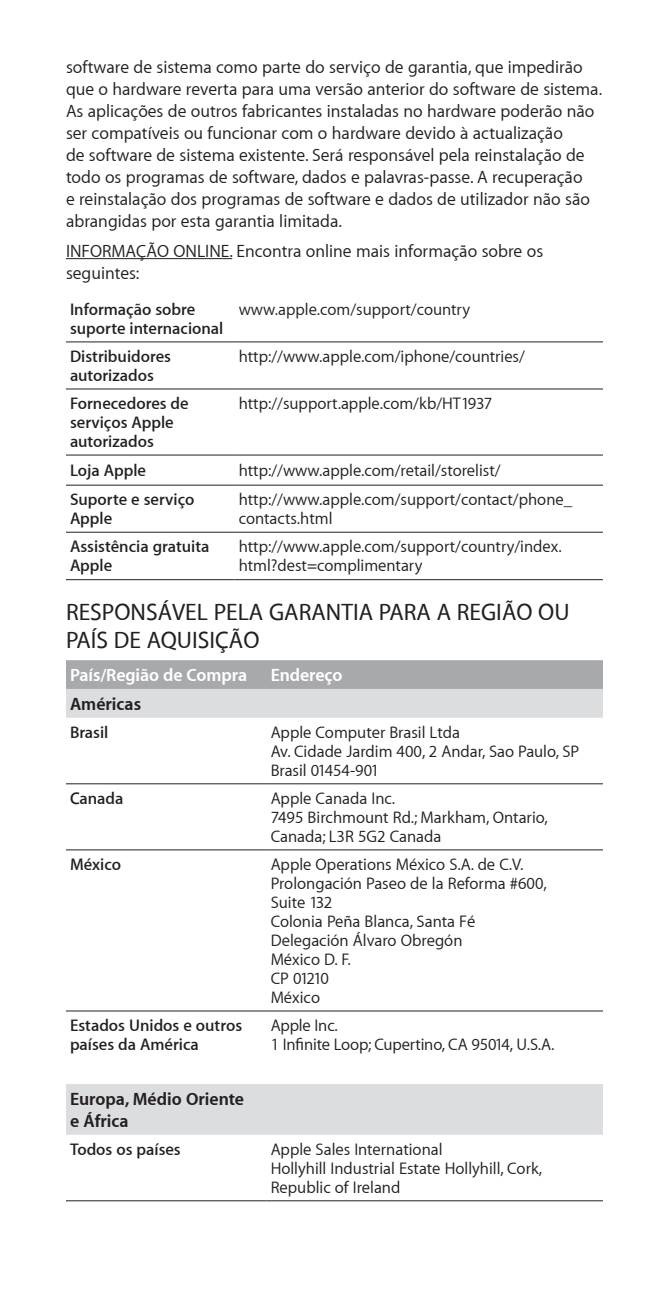
<style>
.page{position:relative;width:669px;height:1293px;background:#fff}
.page>*{position:absolute;margin:0;border:0;box-sizing:border-box;transform-origin:0 0}
.t1{font:500 24px/28px "Myriad Set";color:#231f20}
.t2{font:18px/22px "Myriad Set Text";color:#231f20}
.t3{font:700 18px/22px "Myriad Set";color:#231f20}
.t4{font:700 18px "Myriad Set";letter-spacing:-.005em;color:#fff}
.t5{font:16.8px/19.2px "Myriad Set Text";color:#231f20}
.t6{font:600 16.8px/19.2px "Myriad Set";color:#231f20}
</style>
<div class="page">
<hr style="left:66px;top:258px;width:166px;height:1px;background:#231f20">
<hr style="left:66px;top:341px;width:169px;height:1px;background:#231f20">
<hr style="left:235px;top:341px;width:368px;height:1px;background:#231f20">
<hr style="left:66px;top:388px;width:169px;height:2px;background:#231f20">
<hr style="left:235px;top:388px;width:368px;height:2px;background:#231f20">
<hr style="left:66px;top:454px;width:169px;height:2px;background:#231f20">
<hr style="left:235px;top:454px;width:368px;height:2px;background:#231f20">
<hr style="left:66px;top:484px;width:169px;height:2px;background:#231f20">
<hr style="left:235px;top:484px;width:368px;height:2px;background:#231f20">
<hr style="left:66px;top:531px;width:169px;height:2px;background:#231f20">
<hr style="left:235px;top:531px;width:368px;height:2px;background:#231f20">
<hr style="left:66px;top:579px;width:169px;height:1px;background:#231f20">
<hr style="left:235px;top:579px;width:368px;height:1px;background:#231f20">
<div style="left:66px;top:660px;width:537px;height:29px;background:#a8a9ad"></div>
<svg style="left:66px;top:689px;width:537px;height:445px"></svg>
<hr style="left:66px;top:783px;width:201px;height:1px;background:#231f20">
<hr style="left:267px;top:783px;width:336px;height:1px;background:#231f20">
<hr style="left:66px;top:849px;width:201px;height:1px;background:#231f20">
<hr style="left:267px;top:849px;width:336px;height:1px;background:#231f20">
<hr style="left:66px;top:1010px;width:201px;height:1px;background:#231f20">
<hr style="left:267px;top:1010px;width:336px;height:1px;background:#231f20">
<hr style="left:66px;top:1200px;width:201px;height:1px;background:#231f20">
<hr style="left:267px;top:1200px;width:336px;height:1px;background:#231f20">
<p class="t2" style="left:66px;top:55px;width:538px">software de sistema como parte do serviço de garantia, que impedirão que o hardware reverta para uma versão anterior do software de sistema.<br>As aplicações de outros fabricantes instaladas no hardware poderão não ser compatíveis ou funcionar com o hardware devido à actualização<br>de software de sistema existente. Será responsável pela reinstalação de todo os programas de software, dados e palavras-passe. A recuperação<br>e reinstalação dos programas de software e dados de utilizador não são abrangidas por esta garantia limitada.</p>
<p class="t2" style="left:66px;top:239px;width:479px">INFORMAÇÃO ONLINE. Encontra online mais informação sobre os seguintes:</p>
<p class="t6" style="left:70px;top:299px;width:155px">Informação sobre suporte internacional</p>
<p class="t5" style="left:239px;top:299px;width:233px">www.apple.com/support/country</p>
<p class="t6" style="left:70px;top:346px;width:102px">Distribuidores autorizados</p>
<p class="t5" style="left:239px;top:346px;width:288px">http://www.apple.com/iphone/countries/</p>
<p class="t6" style="left:70px;top:393px;width:120px">Fornecedores de serviços Apple autorizados</p>
<p class="t5" style="left:239px;top:393px;width:255px">http://support.apple.com/kb/HT1937</p>
<p class="t6" style="left:70px;top:460px;width:78px">Loja Apple</p>
<p class="t5" style="left:239px;top:460px;width:263px">http://www.apple.com/retail/storelist/</p>
<p class="t6" style="left:70px;top:490px;width:126px">Suporte e serviço<br>Apple</p>
<p class="t5" style="left:239px;top:490px;width:335px">http://www.apple.com/support/contact/phone_ contacts.html</p>
<p class="t6" style="left:70px;top:537px;width:141px">Assistência gratuita<br>Apple</p>
<p class="t5" style="left:239px;top:537px;width:325px">http://www.apple.com/support/country/index. html?dest=complimentary</p>
<h1 class="t1" style="left:66px;top:598px;width:505px">RESPONSÁVEL PELA GARANTIA PARA A REGIÃO OU<br>PAÍS DE AQUISIÇÃO</h1>
<p class="t4" style="left:70px;top:664px;width:179px">País/Região de Compra</p>
<p class="t4" style="left:271px;top:664px;width:73px">Endereço</p>
<p class="t3" style="left:70px;top:692px;width:73px">Américas</p>
<p class="t6" style="left:70px;top:722px;width:40px">Brasil</p>
<p class="t5" style="left:271px;top:722px;width:310px">Apple Computer Brasil Ltda<br>Av. Cidade Jardim 400, 2 Andar, Sao Paulo, SP<br>Brasil 01454-901</p>
<p class="t6" style="left:70px;top:788px;width:55px">Canada</p>
<p class="t5" style="left:271px;top:788px;width:279px">Apple Canada Inc.<br>7495 Birchmount Rd.; Markham, Ontario,<br>Canada; L3R 5G2 Canada</p>
<p class="t6" style="left:70px;top:854px;width:53px">México</p>
<p class="t5" style="left:271px;top:854px;width:278px">Apple Operations México S.A. de C.V.<br>Prolongación Paseo de la Reforma #600,<br>Suite 132<br>Colonia Peña Blanca, Santa Fé<br>Delegación Álvaro Obregón<br>México D. F.<br>CP 01210<br>México</p>
<p class="t6" style="left:70px;top:1015px;width:174px">Estados Unidos e outros países da América</p>
<p class="t5" style="left:271px;top:1015px;width:285px">Apple Inc.<br>1 Infinite Loop; Cupertino, CA 95014, U.S.A.</p>
<p class="t3" style="left:70px;top:1087px;width:176px">Europa, Médio Oriente e África</p>
<p class="t6" style="left:70px;top:1139px;width:112px">Todos os países</p>
<p class="t5" style="left:271px;top:1139px;width:273px">Apple Sales International<br>Hollyhill Industrial Estate Hollyhill, Cork,<br>Republic of Ireland</p>
</div>
